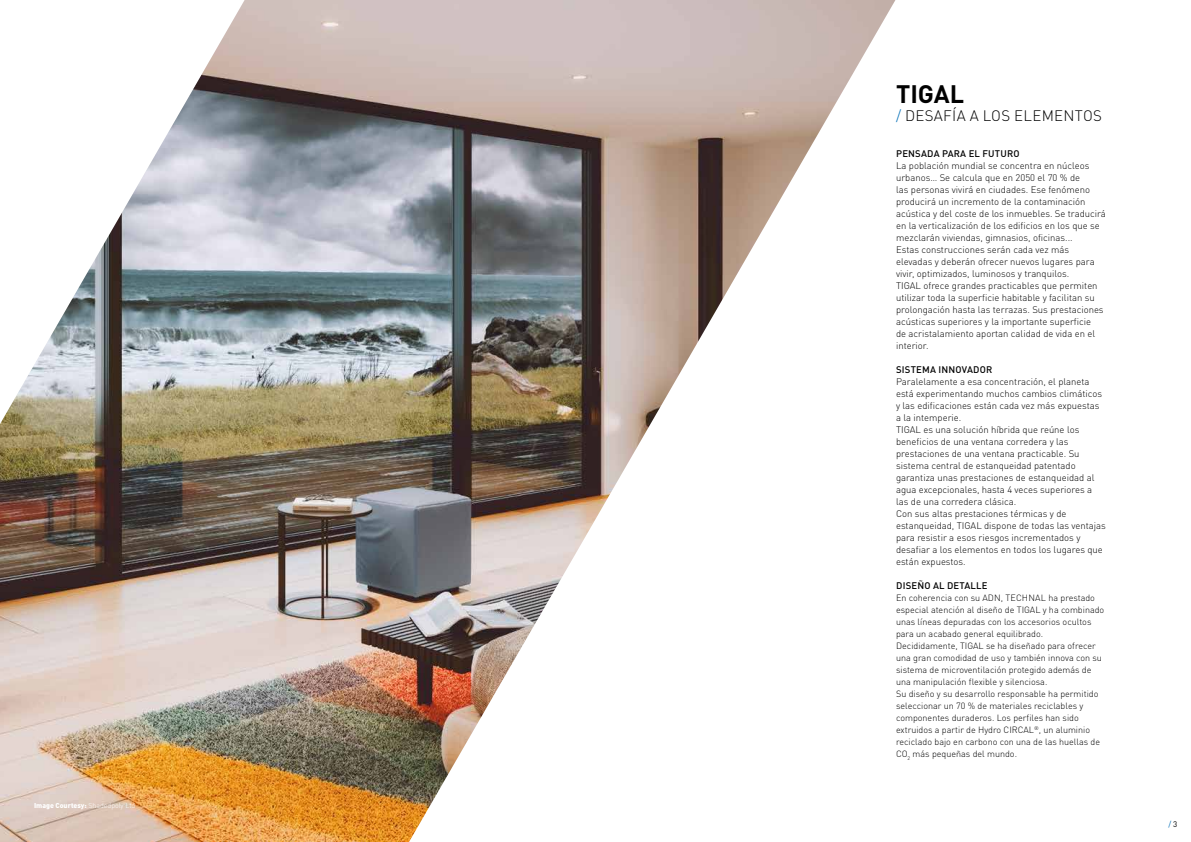
<style>
.page{position:relative;width:1191px;height:842px;background:#fff}
.page>*{position:absolute;margin:0;border:0;box-sizing:border-box;transform-origin:0 0}
.t1{font:700 25px "DIN Pro";color:#000}
.t2{font:300 15px "DIN Pro";letter-spacing:.02em;color:#000}
.t3{font:300 9.5px/12px "DIN Pro";color:#000}
.t4{font:500 9.5px "DIN Pro";letter-spacing:.02em;color:#000}
.t5{font:300 9px/12px "DIN Pro";color:#000}
.t6{font:8px "DIN Pro";color:#006eb7}
.t7{font:900 7px "DIN Pro";color:#fff}
.s1{font-weight:300}
.s2{color:#006eb7}
.s3{color:#000}
</style>
<div class="page">
<img style="left:0;top:0;width:895px;height:842px">
<p class="t7" style="left:34px;top:799px;width:103px">Image Courtesy: <span class="s1">Shadedpoly Ltd</span></p>
<h1 class="t1" style="left:896px;top:73px;width:70px">TIGAL</h1>
<h2 class="t2" style="left:896px;top:104px;width:207px"><span class="s2">/</span> DESAFÍA A LOS ELEMENTOS</h2>
<p class="t4" style="left:896px;top:146px;width:125px">PENSADA PARA EL FUTURO</p>
<p class="t3" style="left:896px;top:159px;width:211px">La población mundial se concentra en núcleos urbanos… Se calcula que en 2050 el 70 % de<br>las personas vivirá en ciudades. Ese fenómeno producirá un incremento de la contaminación acústica y del coste de los inmuebles. Se traducirá en la verticalización de los edificios en los que se mezclarán viviendas, gimnasios, oficinas...<br>Estas construcciones serán cada vez más elevadas y deberán ofrecer nuevos lugares para vivir, optimizados, luminosos y tranquilos.<br>TIGAL ofrece grandes practicables que permiten utilizar toda la superficie habitable y facilitan su prolongación hasta las terrazas. Sus prestaciones acústicas superiores y la importante superficie<br>de acristalamiento aportan calidad de vida en el interior.</p>
<p class="t4" style="left:896px;top:362px;width:98px">SISTEMA INNOVADOR</p>
<p class="t3" style="left:896px;top:375px;width:211px">Paralelamente a esa concentración, el planeta está experimentando muchos cambios climáticos y las edificaciones están cada vez más expuestas a la intemperie.<br>TIGAL es una solución híbrida que reúne los beneficios de una ventana corredera y las prestaciones de una ventana practicable. Su sistema central de estanqueidad patentado garantiza unas prestaciones de estanqueidad al agua excepcionales, hasta 4 veces superiores a las de una corredera clásica.<br>Con sus altas prestaciones térmicas y de estanqueidad, TIGAL dispone de todas las ventajas para resistir a esos riesgos incrementados y desafiar a los elementos en todos los lugares que están expuestos.</p>
<p class="t4" style="left:896px;top:578px;width:93px">DISEÑO AL DETALLE</p>
<p class="t5" style="left:896px;top:591px;width:210px">En coherencia con su ADN, TECHNAL ha prestado especial atención al diseño de TIGAL y ha combinado unas líneas depuradas con los accesorios ocultos para un acabado general equilibrado.<br>Decididamente, TIGAL se ha diseñado para ofrecer una gran comodidad de uso y también innova con su sistema de microventilación protegido además de una manipulación flexible y silenciosa.<br>Su diseño y su desarrollo responsable ha permitido seleccionar un 70 % de materiales reciclables y componentes duraderos. Los perfiles han sido extruidos a partir de Hydro CIRCAL<sup>®</sup>, un aluminio reciclado bajo en carbono con una de las huellas de CO<sub>2</sub> más pequeñas del mundo.</p>
<p class="t6" style="left:1168px;top:818px;width:11px">/ <span class="s3">3</span></p>
</div>
